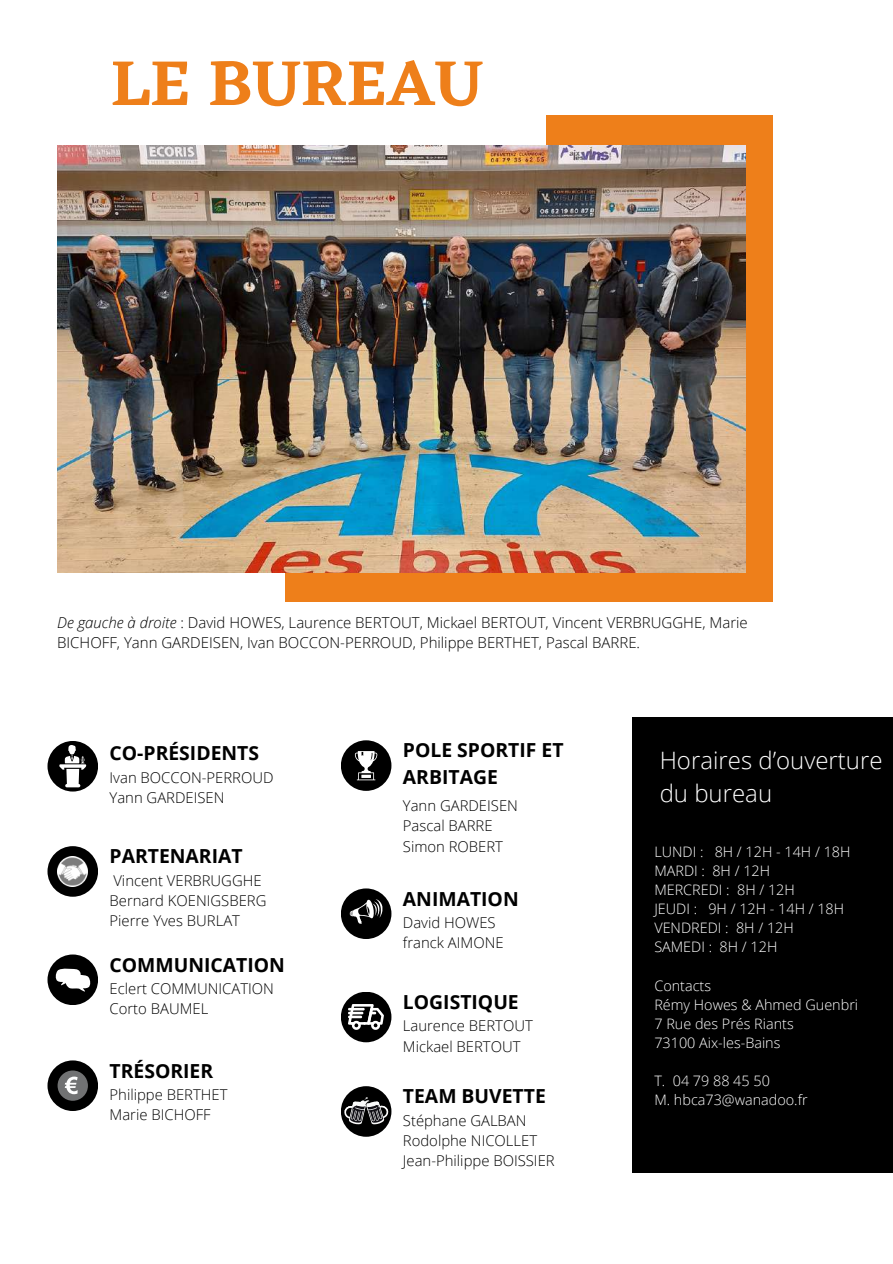
<style>
.page{position:relative;width:893px;height:1264px;background:#fff}
.page>*{position:absolute;margin:0;border:0;box-sizing:border-box;transform-origin:0 0}
.t1{font:600 66px "Eczar";color:#ee7f1a}
.t2{font:300 24px/32.5px "Open Sans";color:#fff}
.t3{font:700 19.35px/27px "Open Sans";color:#000}
.t4{font:300 15px/20.2px "Open Sans";color:#000}
.t5{font:300 14.85px/20.2px "Open Sans";color:#000}
.t6{font:300 14.4px/19px "Open Sans";color:#fff}
.s1{font-style:italic}
</style>
<div class="page">
<div style="left:743px;top:118px;width:30px;height:472px;background:#ee7f1a"></div>
<div style="left:286px;top:572px;width:487px;height:29px;background:#ee7f1a"></div>
<div style="left:546px;top:116px;width:227px;height:29px;background:#ee7f1a"></div>
<div style="left:47px;top:741px;width:51px;height:50px;background:#000;border-radius:50%"></div>
<svg style="left:59px;top:744px;width:27px;height:43px"></svg>
<div style="left:47px;top:846px;width:51px;height:50px;background:#000;border-radius:50%"></div>
<img style="left:57px;top:856px;width:31px;height:30px">
<div style="left:47px;top:954px;width:51px;height:51px;background:#000;border-radius:50%"></div>
<svg style="left:55px;top:968px;width:36px;height:23px"></svg>
<div style="left:47px;top:1060px;width:51px;height:50px;background:#000;border-radius:50%"></div>
<div style="left:58px;top:1070px;width:30px;height:30px;background:#717273;border-radius:50%"></div>
<svg style="left:65px;top:1076px;width:13px;height:18px"></svg>
<div style="left:341px;top:740px;width:50px;height:50px;background:#000;border-radius:50%"></div>
<svg style="left:355px;top:751px;width:22px;height:29px"></svg>
<div style="left:341px;top:888px;width:50px;height:51px;background:#000;border-radius:50%"></div>
<svg style="left:350px;top:899px;width:32px;height:24px"></svg>
<div style="left:341px;top:991px;width:50px;height:51px;background:#000;border-radius:50%"></div>
<div style="left:632px;top:717px;width:260px;height:455px;background:#000"></div>
<svg style="left:348px;top:1004px;width:36px;height:25px"></svg>
<div style="left:341px;top:1086px;width:50px;height:50px;background:#000;border-radius:50%"></div>
<svg style="left:344px;top:1097px;width:44px;height:27px"></svg>
<img style="left:57px;top:145px;width:688px;height:427px">
<h1 class="t1" style="left:111px;top:44px;width:374px">LE BUREAU</h1>
<p class="t4" style="left:57px;top:612px;width:692px"><span class="s1">De gauche à droite</span> : David HOWES, Laurence BERTOUT, Mickael BERTOUT, Vincent VERBRUGGHE, Marie<br>BICHOFF, Yann GARDEISEN, Ivan BOCCON-PERROUD, Philippe BERTHET, Pascal BARRE.</p>
<h3 class="t3" style="left:110px;top:739px;width:151px">CO-PRÉSIDENTS</h3>
<p class="t5" style="left:110px;top:766px;width:165px">Ivan BOCCON-PERROUD<br>Yann GARDEISEN</p>
<h3 class="t3" style="left:110px;top:842px;width:135px">PARTENARIAT</h3>
<p class="t5" style="left:110px;top:869px;width:158px">Vincent VERBRUGGHE<br>Bernard KOENIGSBERG<br>Pierre Yves BURLAT</p>
<h3 class="t3" style="left:110px;top:950px;width:177px">COMMUNICATION</h3>
<p class="t5" style="left:110px;top:978px;width:166px">Eclert COMMUNICATION<br>Corto BAUMEL</p>
<h3 class="t3" style="left:110px;top:1056px;width:105px">TRÉSORIER</h3>
<p class="t5" style="left:110px;top:1084px;width:119px">Philippe BERTHET<br>Marie BICHOFF</p>
<h3 class="t3" style="left:403px;top:736px;width:162px">POLE SPORTIF ET<br>ARBITAGE</h3>
<p class="t5" style="left:403px;top:795px;width:116px">Yann GARDEISEN<br>Pascal BARRE<br>Simon ROBERT</p>
<h3 class="t3" style="left:403px;top:884px;width:117px">ANIMATION</h3>
<p class="t5" style="left:403px;top:912px;width:102px">David HOWES franck AIMONE</p>
<h3 class="t3" style="left:403px;top:987px;width:117px">LOGISTIQUE</h3>
<p class="t5" style="left:403px;top:1015px;width:131px">Laurence BERTOUT<br>Mickael BERTOUT</p>
<h3 class="t3" style="left:403px;top:1082px;width:144px">TEAM BUVETTE</h3>
<p class="t5" style="left:403px;top:1109px;width:153px">Stéphane GALBAN<br>Rodolphe NICOLLET<br>Jean-Philippe BOISSIER</p>
<h2 class="t2" style="left:659px;top:743px;width:224px">Horaires d’ouverture du bureau</h2>
<p class="t6" style="left:654px;top:841px;width:197px">LUNDI : 8H / 12H - 14H / 18H<br>MARDI : 8H / 12H<br>MERCREDI : 8H / 12H<br>JEUDI : 9H / 12H - 14H / 18H<br>VENDREDI : 8H / 12H<br>SAMEDI : 8H / 12H</p>
<p class="t6" style="left:654px;top:975px;width:205px">Contacts<br>Rémy Howes &amp; Ahmed Guenbri<br>7 Rue des Prés Riants<br>73100 Aix-les-Bains</p>
<p class="t6" style="left:654px;top:1071px;width:155px">T. 04 79 88 45 50<br>M. hbca73@wanadoo.fr</p>
</div>
